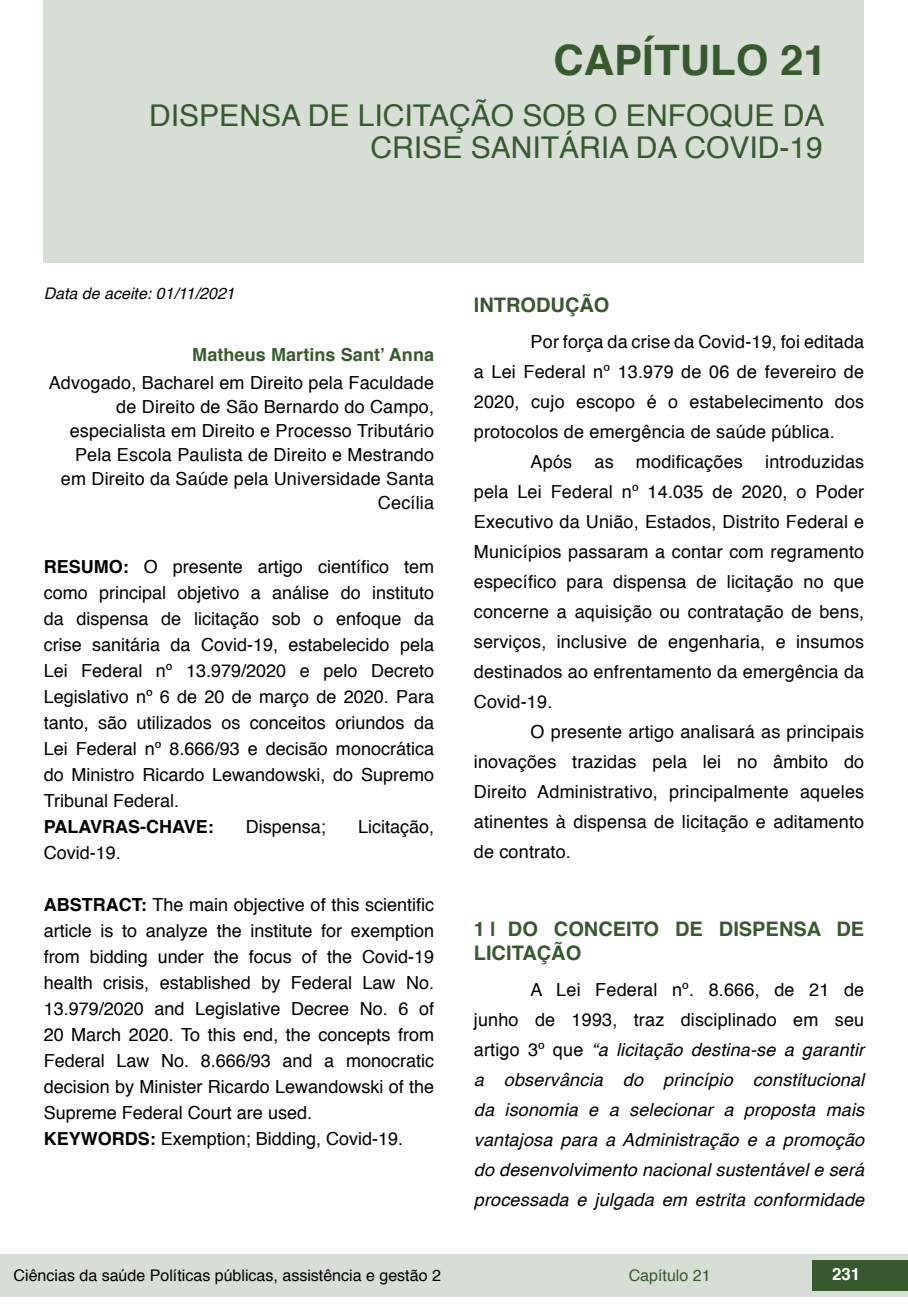
<style>
.page{position:relative;width:908px;height:1304px;background:#fff}
.page>*{position:absolute;margin:0;border:0;box-sizing:border-box;transform-origin:0 0}
.capítulos{font:700 42px "Helvetica";color:#36592e}
.nome_artigos{font:30px/32px "Helvetica";color:#36592e;text-align:right}
.TITULOS{font:700 20px/24px "Helvetica";color:#36592e}
.Resumos_e_PC_TXT{font:18px/26px "Helvetica";color:#000;text-align:justify}
.txt{font:18px/30px "Helvetica";letter-spacing:.01em;color:#000;text-align:justify}
.txt-2{font:italic 18px/30px "Helvetica";letter-spacing:.01em;color:#000;text-align:justify}
.info_autores{font:18px/24px "Helvetica";letter-spacing:.01em;color:#000;text-align:right}
.nome_autores{font:700 18px "Helvetica";letter-spacing:.005em;color:#36592e}
.Resumos_e_PC_TXT-2{font:700 18px "Helvetica";color:#000}
.t1{font:700 16.8px "Helvetica";color:#fff}
.t2{font:16px "Helvetica";color:#000}
.t3{font:italic 16px "Helvetica";color:#000}
.t4{font:16px "Helvetica";color:#36592e}
.s1{font-weight:700}
.s2{font-style:normal}
</style>
<div class="page">
<div style="left:0;top:1254px;width:906px;height:43px;background:#d7ded5"></div>
<div style="left:812px;top:1261px;width:95px;height:30px;background:#36592e"></div>
<div style="left:44px;top:0;width:819px;height:263px;background:#d7ded5"></div>
<p class="capítulos" style="left:553px;top:26px;width:275px">CAPÍTULO 21</p>
<p class="nome_artigos" style="left:149px;top:101px;width:676px">DISPENSA DE LICITAÇÃO SOB O ENFOQUE DA<br>CRISE SANITÁRIA DA COVID-19</p>
<p class="t3" style="left:44px;top:280px;width:192px">Data de aceite: 01/11/2021</p>
<p class="nome_autores" style="left:192px;top:341px;width:243px">Matheus Martins Sant’ Anna</p>
<p class="info_autores" style="left:49px;top:371px;width:386px">Advogado, Bacharel em Direito pela Faculdade de Direito de São Bernardo do Campo, especialista em Direito e Processo Tributário Pela Escola Paulista de Direito e Mestrando em Direito da Saúde pela Universidade Santa Cecília</p>
<p class="Resumos_e_PC_TXT" style="left:44px;top:554px;width:392px"><span class="s1">RESUMO:</span> O presente artigo científico tem como principal objetivo a análise do instituto da dispensa de licitação sob o enfoque da crise sanitária da Covid-19, estabelecido pela Lei Federal nº 13.979/2020 e pelo Decreto Legislativo nº 6 de 20 de março de 2020. Para tanto, são utilizados os conceitos oriundos da Lei Federal nº 8.666/93 e decisão monocrática do Ministro Ricardo Lewandowski, do Supremo Tribunal Federal.</p>
<p class="Resumos_e_PC_TXT-2" style="left:44px;top:812px;width:172px">PALAVRAS-CHAVE:</p>
<p class="Resumos_e_PC_TXT" style="left:246px;top:814px;width:82px">Dispensa;</p>
<p class="Resumos_e_PC_TXT" style="left:358px;top:814px;width:78px">Licitação,</p>
<p class="Resumos_e_PC_TXT" style="left:44px;top:840px;width:79px">Covid-19.</p>
<p class="Resumos_e_PC_TXT" style="left:44px;top:892px;width:392px"><span class="s1">ABSTRACT:</span> The main objective of this scientific article is to analyze the institute for exemption from bidding under the focus of the Covid-19 health crisis, established by Federal Law No.<br>13.979/2020 and Legislative Decree No. 6 of 20 March 2020. To this end, the concepts from Federal Law No. 8.666/93 and a monocratic decision by Minister Ricardo Lewandowski of the Supreme Federal Court are used.</p>
<p class="Resumos_e_PC_TXT" style="left:44px;top:1126px;width:361px"><span class="s1">KEYWORDS:</span> Exemption; Bidding, Covid-19.</p>
<p class="TITULOS" style="left:473px;top:293px;width:137px">INTRODUÇÃO</p>
<p class="txt" style="left:473px;top:327px;width:392px;text-indent:57px">Por força da crise da Covid-19, foi editada a Lei Federal nº 13.979 de 06 de fevereiro de 2020, cujo escopo é o estabelecimento dos protocolos de emergência de saúde pública.</p>
<p class="txt" style="left:473px;top:447px;width:392px;text-indent:57px">Após as modificações introduzidas pela Lei Federal nº 14.035 de 2020, o Poder Executivo da União, Estados, Distrito Federal e Municípios passaram a contar com regramento específico para dispensa de licitação no que concerne a aquisição ou contratação de bens, serviços, inclusive de engenharia, e insumos destinados ao enfrentamento da emergência da Covid-19.</p>
<p class="txt" style="left:473px;top:717px;width:392px;text-indent:57px">O presente artigo analisará as principais inovações trazidas pela lei no âmbito do Direito Administrativo, principalmente aqueles atinentes à dispensa de licitação e aditamento de contrato.</p>
<p class="TITULOS" style="left:473px;top:917px;width:392px">1 | DO CONCEITO DE DISPENSA DE<br>LICITAÇÃO</p>
<p class="txt-2" style="left:473px;top:975px;width:392px;text-indent:57px"><span class="s2">A Lei Federal nº. 8.666, de 21 de junho de 1993, traz disciplinado em seu artigo 3º que</span> “a licitação destina-se a garantir a observância do princípio constitucional da isonomia e a selecionar a proposta mais vantajosa para a Administração e a promoção do desenvolvimento nacional sustentável e será processada e julgada em estrita conformidade</p>
<p class="t2" style="left:14px;top:1263px;width:428px">Ciências da saúde Políticas públicas, assistência e gestão 2</p>
<p class="t4" style="left:628px;top:1263px;width:83px">Capítulo 21</p>
<p class="t1" style="left:831px;top:1261px;width:30px">231</p>
</div>
